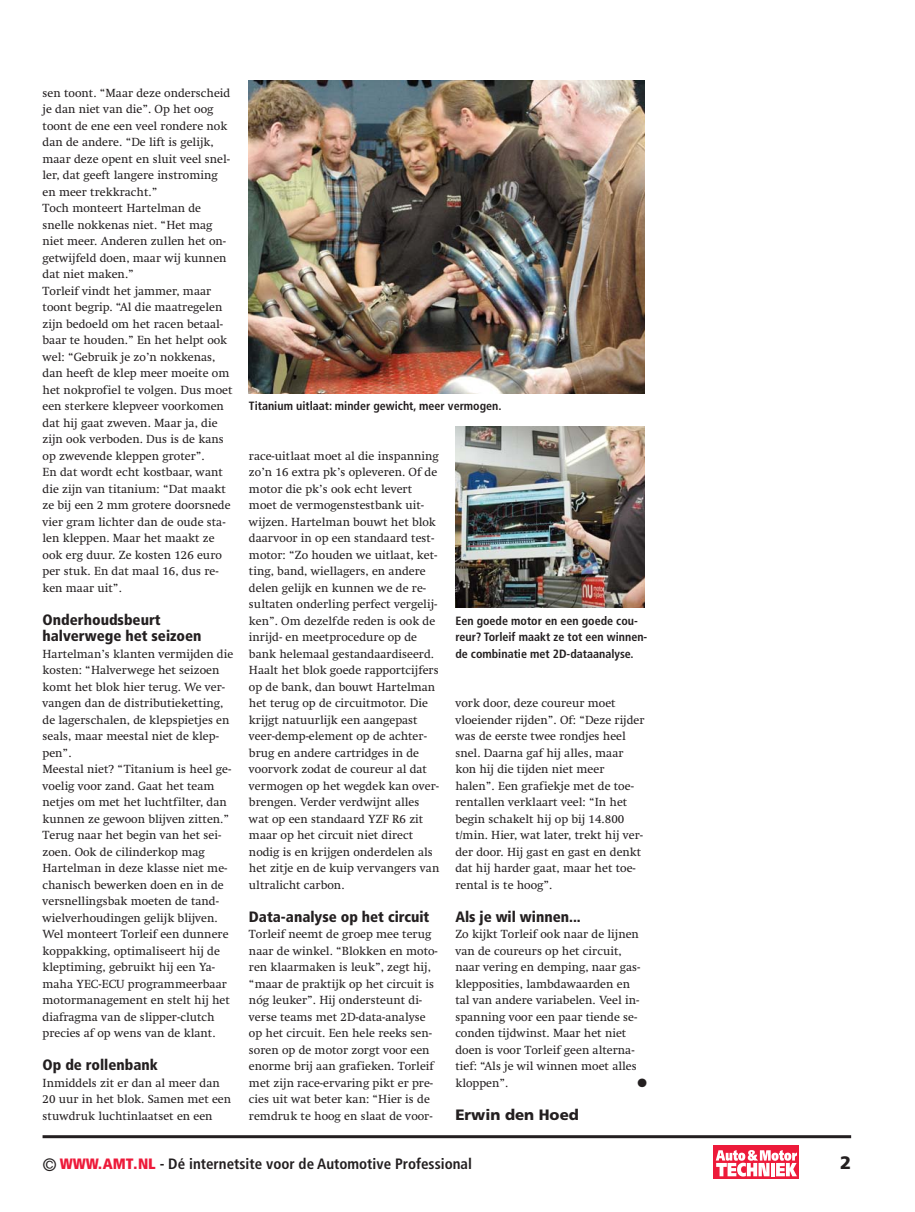
<style>
.page{position:relative;width:915px;height:1212px;background:#fff}
.page>*{position:absolute;margin:0;border:0;box-sizing:border-box;transform-origin:0 0}
.t1{font:900 18px "Frutiger LT Std";color:#231f20}
.t2{font:900 condensed 15px/16.5px "Frutiger LT Std";color:#231f20}
.t3{font:700 condensed 15px "Frutiger";color:#231f20}
.t4{font:900 15px "Frutiger LT Std";color:#231f20}
.t5{font:12px/16.5px "Swift LT Std";color:#231f20}
.t6{font:700 condensed 12px/16.5px "Frutiger LT Std";color:#231f20}
.t7{font:12px "Zapf Dingbats Std";color:#231f20}
.s1{font-weight:400;font-size:18px}
.s2{font-weight:900;color:#ed1a3a}
</style>
<div class="page">
<hr style="left:43px;top:1135px;width:807px;height:3px;background:#231f20">
<img style="left:249px;top:80px;width:395px;height:314px">
<img style="left:455px;top:427px;width:189px;height:180px">
<div style="left:713px;top:1146px;width:86px;height:33px;background:#ed1a3a"></div>
<svg style="left:715px;top:1150px;width:81px;height:26px"></svg>
<p class="t5" style="left:43px;top:86px;width:191px">sen toont. “Maar deze onderscheid je dan niet van die”. Op het oog toont de ene een veel rondere nok dan de andere. “De lift is gelijk, maar deze opent en sluit veel snel&shy;ler, dat geeft langere instroming en meer trekkracht.”<br>Toch monteert Hartelman de snelle nokkenas niet. “Het mag niet meer. Anderen zullen het on&shy;getwijfeld doen, maar wij kunnen dat niet maken.”<br>Torleif vindt het jammer, maar toont begrip. “Al die maatregelen zijn bedoeld om het racen betaal&shy;baar te houden.” En het helpt ook wel: “Gebruik je zo’n nokkenas, dan heeft de klep meer moeite om het nokprofiel te volgen. Dus moet een sterkere klepveer voorkomen dat hij gaat zweven. Maar ja, die zijn ook verboden. Dus is de kans op zwevende kleppen groter”.<br>En dat wordt echt kostbaar, want die zijn van titanium: “Dat maakt ze bij een 2 mm grotere doorsnede vier gram lichter dan de oude sta&shy;len kleppen. Maar het maakt ze ook erg duur. Ze kosten 126 euro per stuk. En dat maal 16, dus re&shy;ken maar uit”.</p>
<p class="t2" style="left:43px;top:613px;width:160px">Onderhoudsbeurt halverwege het seizoen</p>
<p class="t5" style="left:43px;top:647px;width:192px">Hartelman’s klanten vermijden die kosten: “Halverwege het seizoen komt het blok hier terug. We ver&shy;vangen dan de distributieketting, de lagerschalen, de klepspietjes en seals, maar meestal niet de klep&shy;pen”.<br>Meestal niet? “Titanium is heel ge&shy;voelig voor zand. Gaat het team netjes om met het luchtfilter, dan kunnen ze gewoon blijven zitten.”<br>Terug naar het begin van het sei&shy;zoen. Ook de cilinderkop mag<br>Hartelman in deze klasse niet me&shy;chanisch bewerken doen en in de versnellingsbak moeten de tand&shy;wielverhoudingen gelijk blijven.<br>Wel monteert Torleif een dunnere koppakking, optimaliseert hij de kleptiming, gebruikt hij een Ya&shy;maha YEC-ECU programmeerbaar motormanagement en stelt hij het diafragma van de slipper-clutch precies af op wens van de klant.</p>
<p class="t2" style="left:43px;top:1058px;width:117px">Op de rollenbank</p>
<p class="t5" style="left:43px;top:1076px;width:190px">Inmiddels zit er dan al meer dan<br>20 uur in het blok. Samen met een stuwdruk luchtinlaatset en een</p>
<p class="t6" style="left:249px;top:399px;width:254px">Titanium uitlaat: minder gewicht, meer vermogen.</p>
<p class="t5" style="left:249px;top:449px;width:192px">race-uitlaat moet al die inspanning zo’n 16 extra pk’s opleveren. Of de motor die pk’s ook echt levert moet de vermogenstestbank uit&shy;wijzen. Hartelman bouwt het blok daarvoor in op een standaard test&shy;motor: “Zo houden we uitlaat, ket&shy;ting, band, wiellagers, en andere delen gelijk en kunnen we de re&shy;sultaten onderling perfect vergelij&shy;ken”. Om dezelfde reden is ook de inrijd- en meetprocedure op de bank helemaal gestandaardiseerd.<br>Haalt het blok goede rapportcijfers op de bank, dan bouwt Hartelman het terug op de circuitmotor. Die krijgt natuurlijk een aangepast veer-demp-element op de achter&shy;brug en andere cartridges in de voorvork zodat de coureur al dat vermogen op het wegdek kan over&shy;brengen. Verder verdwijnt alles wat op een standaard YZF R6 zit maar op het circuit niet direct nodig is en krijgen onderdelen als het zitje en de kuip vervangers van ultralicht carbon.</p>
<p class="t2" style="left:249px;top:910px;width:182px">Data-analyse op het circuit</p>
<p class="t5" style="left:249px;top:927px;width:190px">Torleif neemt de groep mee terug naar de winkel. “Blokken en moto&shy;ren klaarmaken is leuk”, zegt hij, “maar de praktijk op het circuit is nóg leuker”. Hij ondersteunt di&shy;verse teams met 2D-data-analyse op het circuit. Een hele reeks sen&shy;soren op de motor zorgt voor een enorme brij aan grafieken. Torleif met zijn race-ervaring pikt er pre&shy;cies uit wat beter kan: “Hier is de remdruk te hoog en slaat de voor-</p>
<p class="t6" style="left:455px;top:613px;width:193px">Een goede motor en een goede cou&shy;reur? Torleif maakt ze tot een winnen&shy;de combinatie met 2D-dataanalyse.</p>
<p class="t5" style="left:455px;top:696px;width:191px">vork door, deze coureur moet vloeiender rijden”. Of: “Deze rijder was de eerste twee rondjes heel snel. Daarna gaf hij alles, maar kon hij die tijden niet meer halen”. Een grafiekje met de toe&shy;rentallen verklaart veel: “In het begin schakelt hij op bij 14.800 t/min. Hier, wat later, trekt hij ver&shy;der door. Hij gast en gast en denkt dat hij harder gaat, maar het toe&shy;rental is te hoog”.</p>
<p class="t2" style="left:455px;top:910px;width:127px">Als je wil winnen...</p>
<p class="t5" style="left:455px;top:927px;width:186px">Zo kijkt Torleif ook naar de lijnen van de coureurs op het circuit, naar vering en demping, naar gas&shy;klepposities, lambdawaarden en tal van andere variabelen. Veel in&shy;spanning voor een paar tiende se&shy;conden tijdwinst. Maar het niet doen is voor Torleif geen alterna&shy;tief: “Als je wil winnen moet alles kloppen”.</p>
<p class="t7" style="left:637px;top:1076px;width:11px">●</p>
<p class="t4" style="left:455px;top:1106px;width:125px">Erwin den Hoed</p>
<p class="t3" style="left:43px;top:1158px;width:431px"><span class="s1">©</span> <span class="s2">WWW.AMT.NL</span> - Dé internetsite voor de Automotive Professional</p>
<h1 class="t1" style="left:839px;top:1153px;width:13px">2</h1>
</div>
